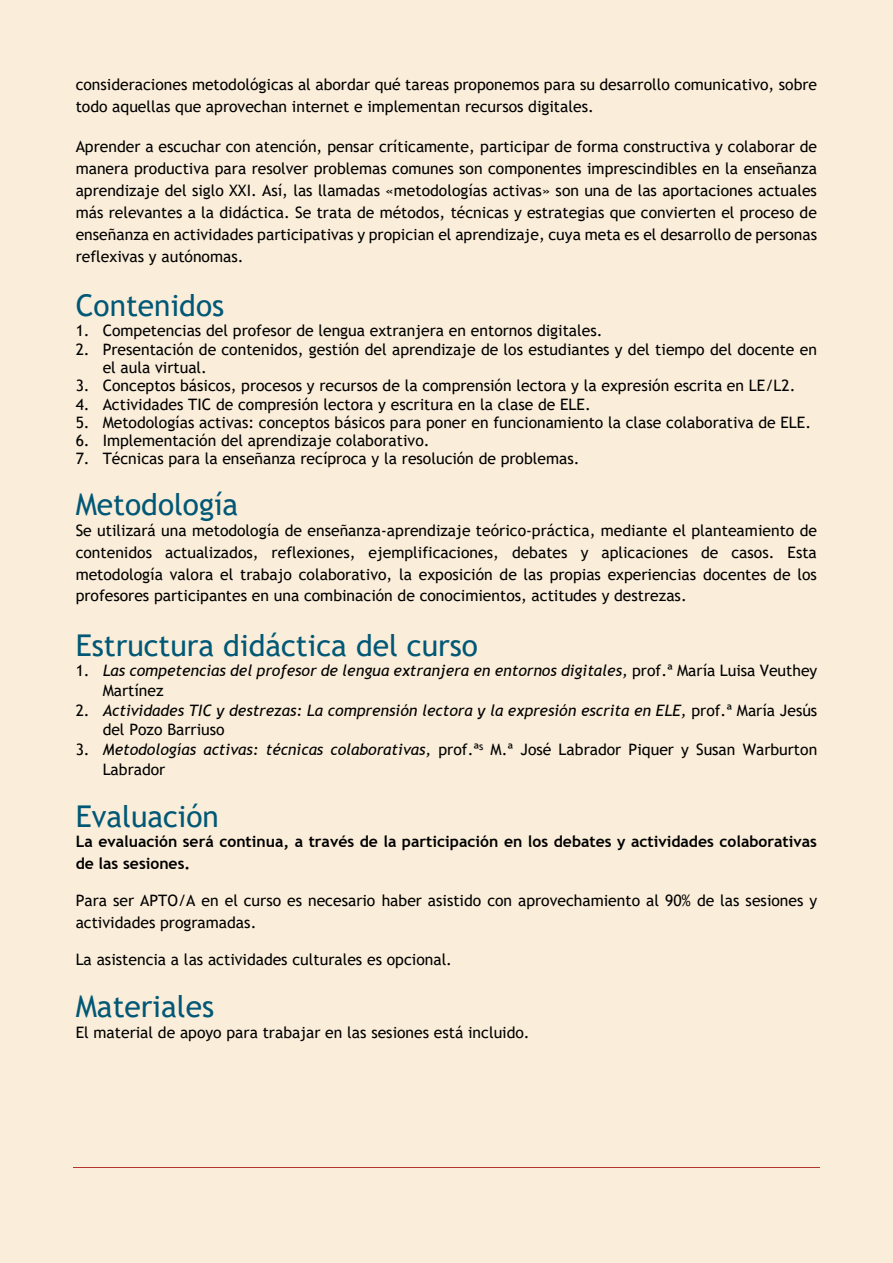
<style>
.page{position:relative;width:893px;height:1263px;background:#faedd9}
.page>*{position:absolute;margin:0;border:0;box-sizing:border-box;transform-origin:0 0}
.t1{font:30px "Trebuchet MS";color:#015876}
.t2{font:15.75px/21.9px "Trebuchet MS";color:#000}
.t3{font:italic 15.75px/19.6px "Trebuchet MS";color:#000}
.t4{font:700 15.75px/21.9px "Trebuchet MS";color:#000}
.s1{font-style:normal}
.s2{font-style:italic}
</style>
<div class="page">
<hr style="left:73px;top:1167px;width:747px;height:1px;background:#b6332e">
<p class="t2" style="left:76px;top:73px;width:743px">consideraciones metodológicas al abordar qué tareas proponemos para su desarrollo comunicativo, sobre todo aquellas que aprovechan internet e implementan recursos digitales.</p>
<p class="t2" style="left:76px;top:135px;width:743px;text-align:justify">Aprender a escuchar con atención, pensar críticamente, participar de forma constructiva y colaborar de manera productiva para resolver problemas comunes son componentes imprescindibles en la enseñanza aprendizaje del siglo XXI. Así, las llamadas «metodologías activas» son una de las aportaciones actuales más relevantes a la didáctica. Se trata de métodos, técnicas y estrategias que convierten el proceso de enseñanza en actividades participativas y propician el aprendizaje, cuya meta es el desarrollo de personas reflexivas y autónomas.</p>
<h1 class="t1" style="left:76px;top:288px;width:150px">Contenidos</h1>
<p class="t2" style="left:76px;top:320px;width:528px">1. Competencias del profesor de lengua extranjera en entornos digitales.</p>
<p class="t2" style="left:103px;top:340px;width:716px;line-height:18.3px;text-indent:-27px">2. Presentación de contenidos, gestión del aprendizaje de los estudiantes y del tiempo del docente en el aula virtual.</p>
<p class="t2" style="left:76px;top:375px;width:721px">3. Conceptos básicos, procesos y recursos de la comprensión lectora y la expresión escrita en LE/L2.</p>
<p class="t2" style="left:76px;top:393px;width:517px">4. Actividades TIC de compresión lectora y escritura en la clase de ELE.</p>
<p class="t2" style="left:76px;top:411px;width:737px">5. Metodologías activas: conceptos básicos para poner en funcionamiento la clase colaborativa de ELE.</p>
<p class="t2" style="left:76px;top:429px;width:355px">6. Implementación del aprendizaje colaborativo.</p>
<p class="t2" style="left:76px;top:448px;width:505px">7. Técnicas para la enseñanza recíproca y la resolución de problemas.</p>
<h1 class="t1" style="left:76px;top:487px;width:164px">Metodología</h1>
<p class="t2" style="left:76px;top:519px;width:743px;text-align:justify">Se utilizará una metodología de enseñanza-aprendizaje teórico-práctica, mediante el planteamiento de contenidos actualizados, reflexiones, ejemplificaciones, debates y aplicaciones de casos. Esta metodología valora el trabajo colaborativo, la exposición de las propias experiencias docentes de los profesores participantes en una combinación de conocimientos, actitudes y destrezas.</p>
<h1 class="t1" style="left:76px;top:627px;width:404px">Estructura didáctica del curso</h1>
<p class="t3" style="left:103px;top:661px;width:716px;text-indent:-27px"><span class="s1">1.</span> Las competencias del profesor de lengua extranjera en entornos digitales, <span class="s1">prof.ª María Luisa Veuthey<br>Martínez</span></p>
<p class="t3" style="left:103px;top:700px;width:716px;text-indent:-27px"><span class="s1">2.</span> Actividades TIC y destrezas: La comprensión lectora y la expresión escrita en ELE, <span class="s1">prof.ª María Jesús del Pozo Barriuso</span></p>
<p class="t2" style="left:103px;top:739px;width:716px;line-height:19.8px;text-indent:-27px">3. <span class="s2">Metodologías activas: técnicas colaborativas,</span> prof.ª<sup>s</sup> M.ª José Labrador Piquer y Susan Warburton<br>Labrador</p>
<h1 class="t1" style="left:76px;top:799px;width:145px">Evaluación</h1>
<p class="t4" style="left:76px;top:831px;width:743px">La evaluación será continua, a través de la participación en los debates y actividades colaborativas de las sesiones.</p>
<p class="t2" style="left:76px;top:890px;width:743px">Para ser APTO/A en el curso es necesario haber asistido con aprovechamiento al 90% de las sesiones y actividades programadas.</p>
<p class="t2" style="left:76px;top:949px;width:378px">La asistencia a las actividades culturales es opcional.</p>
<h1 class="t1" style="left:76px;top:989px;width:140px">Materiales</h1>
<p class="t2" style="left:76px;top:1021px;width:456px">El material de apoyo para trabajar en las sesiones está incluido.</p>
</div>
